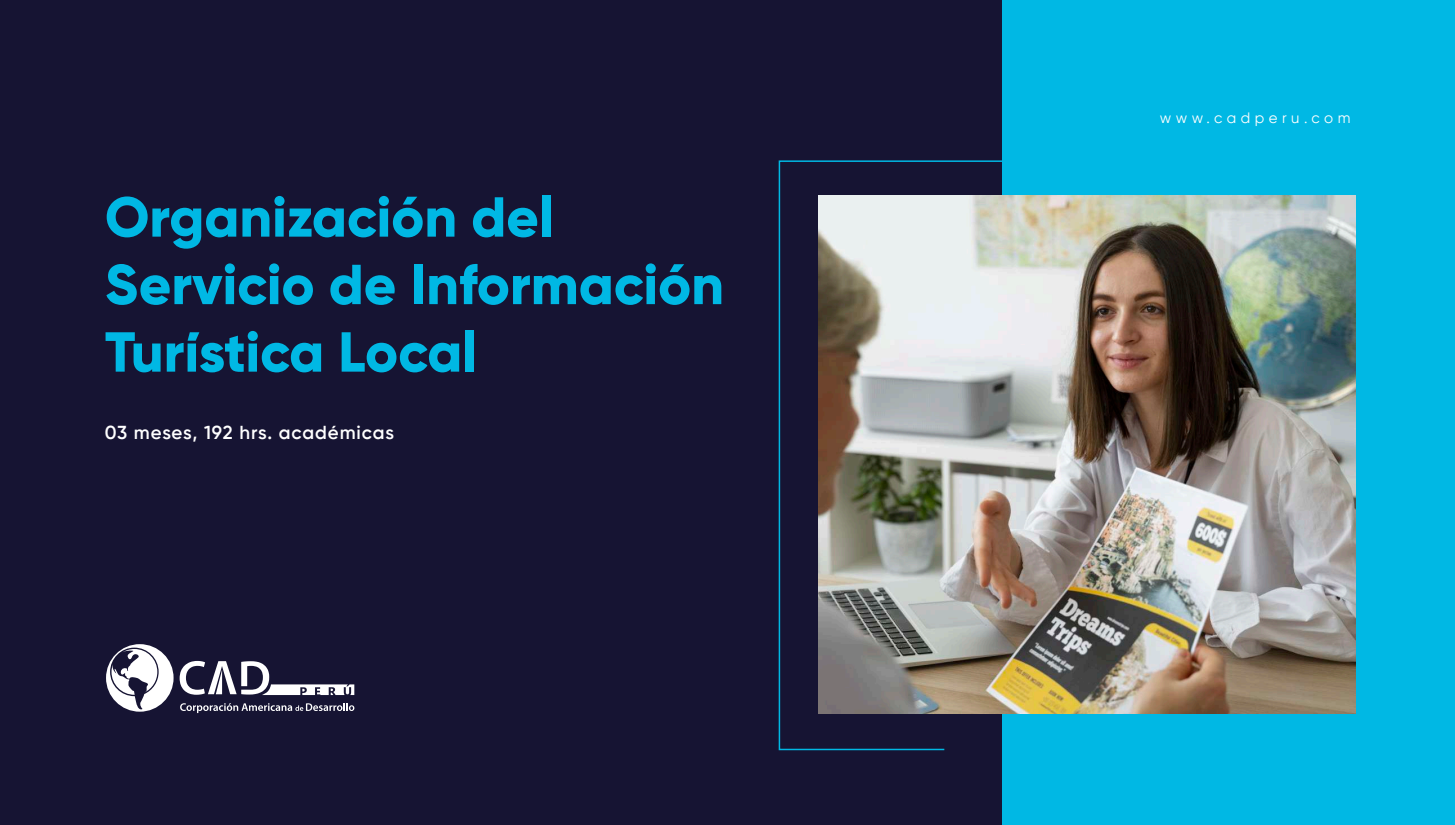
<style>
.page{position:relative;width:1455px;height:825px;background:#161433}
.page>*{position:absolute;margin:0;border:0;box-sizing:border-box;transform-origin:0 0}
.t1{font:800 56.25px/67.5px "Gilroy";color:#00b8e4}
.t2{font:600 18.75px "Gilroy";letter-spacing:.05em;color:#fff}
.t3{font:15px "Gilroy";letter-spacing:.3em;color:#fff}
</style>
<div class="page">
<svg style="left:778px;top:160px;width:225px;height:591px"></svg>
<div style="left:1003px;top:0;width:452px;height:825px;background:#00b8e4"></div>
<svg style="left:180px;top:703px;width:174px;height:10px"></svg>
<svg style="left:180px;top:661px;width:174px;height:34px"></svg>
<svg style="left:106px;top:644px;width:68px;height:68px"></svg>
<img style="left:819px;top:196px;width:536px;height:517px">
<p class="t1" style="left:105px;top:183px;width:621px">Organización del<br>Servicio de Información<br>Turística Local</p>
<p class="t2" style="left:105px;top:421px;width:291px">03 meses, 192 hrs. académicas</p>
<p class="t3" style="left:1160px;top:109px;width:192px">www.cadperu.com</p>
</div>
